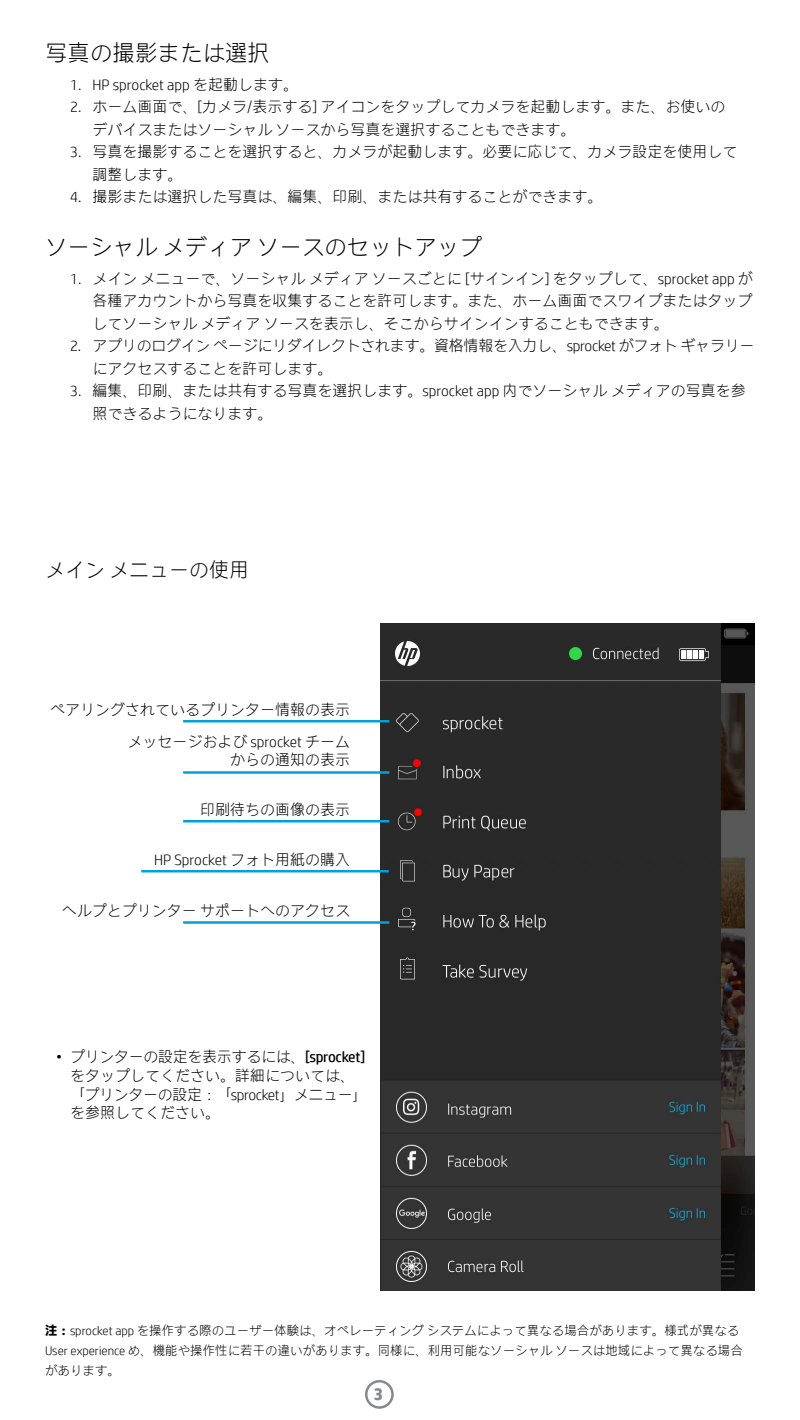
<style>
.page{position:relative;width:800px;height:1420px;background:#fff}
.page>*{position:absolute;margin:0;border:0;box-sizing:border-box;transform-origin:0 0}
.Bullets{font:300 22.5px "HP Simplified Jpan";color:#000}
.t1{font:300 20px "HP Simplified Jpan";color:#000}
.t2{font:700 17.5px "HP Simplified";color:#87898b}
.t3{font:300 15px/22.5px "HP Simplified Jpan";color:#000}
.t4{font:300 15px/18.8px "HP Simplified Jpan";letter-spacing:-.02em;color:#000}
.t5{font:300 15px "HP Simplified";color:#000}
.t6{font:300 12.5px/20px "HP Simplified Jpan";color:#000}
.s1{font-family:"HP Simplified Jpan"}
.s2{font-family:"HP Simplified"}
.s3{font-family:"HP Simplified";font-weight:400}
.s4{font-weight:700}
</style>
<div class="page">
<svg style="left:366px;top:1381px;width:26px;height:27px"></svg>
<div style="left:365px;top:1380px;width:29px;height:29px;border:2px solid #87898b;border-radius:50%"></div>
<img style="left:380px;top:623px;width:375px;height:667px">
<hr style="left:183px;top:720px;width:206px;height:2px;background:#00a1dd">
<hr style="left:141px;top:870px;width:248px;height:2px;background:#00a1dd">
<hr style="left:183px;top:771px;width:206px;height:3px;background:#00a1dd">
<hr style="left:183px;top:820px;width:206px;height:2px;background:#00a1dd">
<hr style="left:183px;top:921px;width:206px;height:3px;background:#00a1dd">
<p class="Bullets" style="left:45px;top:40px;width:226px">写真の撮影または選択</p>
<p class="t5" style="left:70px;top:75px;width:230px">1. HP sprocket app <span class="s1">を起動します。</span></p>
<p class="t3" style="left:92px;top:96px;width:634px;text-indent:-22px"><span class="s2">2.</span> ホーム画面で、<span class="s2">[</span>カメラ<span class="s2">/</span>表示する<span class="s2">]</span> アイコンをタップしてカメラを起動します。また、お使いのデバイスまたはソーシャルソースから写真を選択することもできます。</p>
<p class="t3" style="left:92px;top:141px;width:646px;text-indent:-22px"><span class="s2">3.</span> 写真を撮影することを選択すると、カメラが起動します。必要に応じて、カメラ設定を使用して調整します。</p>
<p class="t3" style="left:70px;top:186px;width:534px"><span class="s2">4.</span> 撮影または選択した写真は、編集、印刷、または共有することができます。</p>
<p class="Bullets" style="left:45px;top:233px;width:438px">ソーシャルメディアソースのセットアップ</p>
<p class="t3" style="left:92px;top:267px;width:662px;text-align:justify;text-indent:-22px"><span class="s2">1.</span> メインメニューで、ソーシャルメディアソースごとに <span class="s2">[</span>サインイン<span class="s2">]</span> をタップして、<span class="s2">sprocket app</span> が各種アカウントから写真を収集することを許可します。また、ホーム画面でスワイプまたはタップしてソーシャルメディアソースを表示し、そこからサインインすることもできます。</p>
<p class="t4" style="left:92px;top:335px;width:663px;line-height:22.5px;text-indent:-22px"><span class="s2">2.</span> アプリのログインページにリダイレクトされます。資格情報を入力し、<span class="s2">sprocket</span> がフォトギャラリーにアクセスすることを許可します。</p>
<p class="t3" style="left:92px;top:380px;width:655px;text-indent:-22px"><span class="s2">3.</span> 編集、印刷、または共有する写真を選択します。<span class="s2">sprocket app</span> 内でソーシャルメディアの写真を参照できるようになります。</p>
<p class="t1" style="left:45px;top:558px;width:206px">メインメニューの使用</p>
<p class="t3" style="left:50px;top:698px;width:301px">ペアリングされているプリンター情報の表示</p>
<p class="t3" style="left:127px;top:733px;width:224px;line-height:18px;text-align:right">メッセージおよび <span class="s2">sprocket</span> チームからの通知の表示</p>
<p class="t3" style="left:200px;top:798px;width:151px">印刷待ちの画像の表示</p>
<p class="t5" style="left:154px;top:850px;width:197px">HP Sprocket <span class="s1">フォト用紙の購入</span></p>
<p class="t3" style="left:62px;top:899px;width:290px">ヘルプとプリンターサポートへのアクセス</p>
<p class="t4" style="left:70px;top:1048px;width:299px;text-indent:-14px"><span class="s2">•</span> プリンターの設定を表示するには、<span class="s3">[sprocket]</span>をタップしてください。詳細については、「プリンターの設定：「<span class="s2">sprocket</span>」メニュー」を参照してください。</p>
<p class="t6" style="left:45px;top:1321px;width:699px"><span class="s4">注：</span><span class="s2">sprocket app</span> を操作する際のユーザー体験は、オペレーティングシステムによって異なる場合があります。様式が異なる<br><span class="s2">User experience</span> め、機能や操作性に若干の違いがあります。同様に、利用可能なソーシャルソースは地域によって異なる場合があります。</p>
<p class="t2" style="left:374px;top:1383px;width:11px">3</p>
</div>
